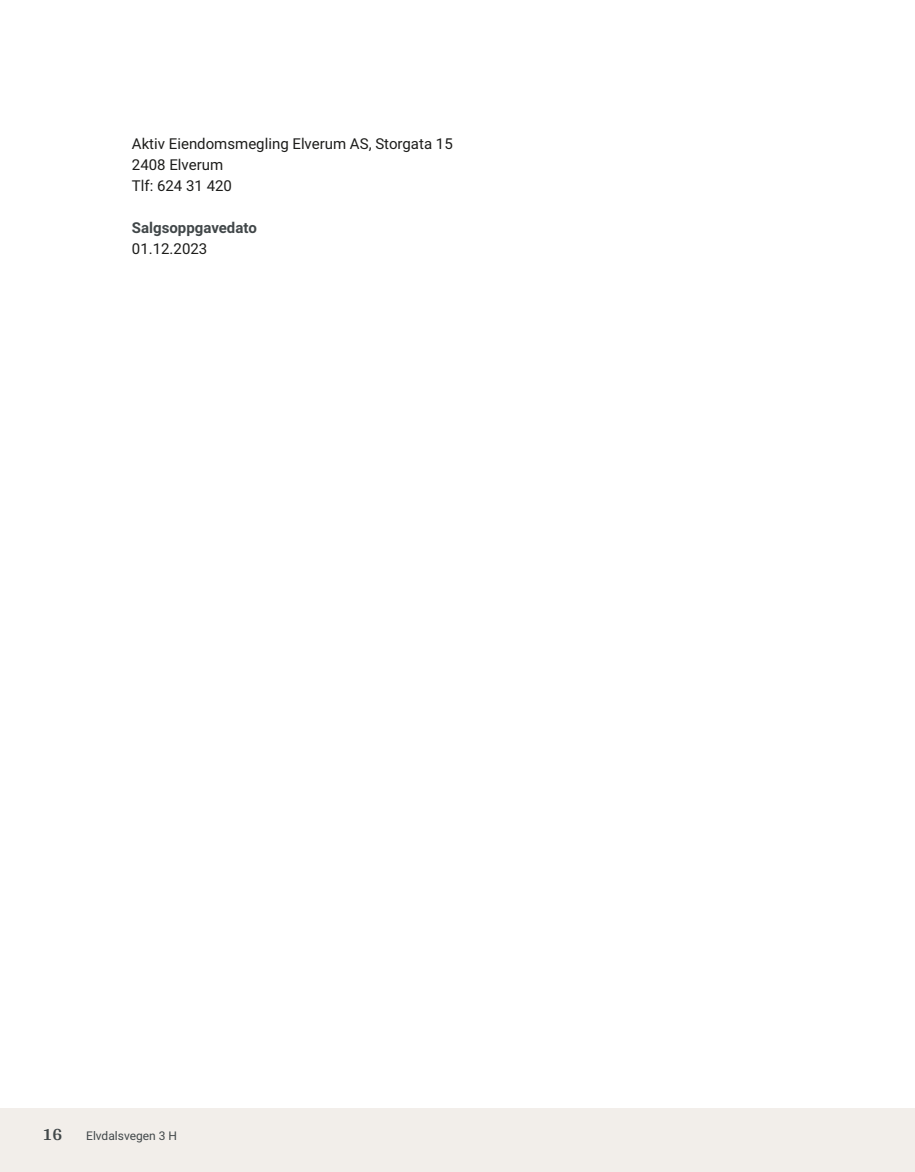
<style>
.page{position:relative;width:915px;height:1172px;background:#fff}
.page>*{position:absolute;margin:0;border:0;box-sizing:border-box;transform-origin:0 0}
.t1{font:700 18px "Arya";color:#414749}
.t2{font:15px/21px "Roboto";color:#1d1d1b}
.t3{font:700 15px "Roboto";color:#414749}
.t4{font:12px "Roboto";color:#414749}
</style>
<div class="page">
<div style="left:0;top:1108px;width:914px;height:64px;background:#f2eeea"></div>
<p class="t2" style="left:132px;top:132px;width:322px">Aktiv Eiendomsmegling Elverum AS, Storgata 15<br>2408 Elverum<br>Tlf: 624 31 420</p>
<p class="t3" style="left:132px;top:217px;width:126px">Salgsoppgavedato</p>
<p class="t2" style="left:132px;top:237px;width:77px">01.12.2023</p>
<p class="t1" style="left:43px;top:1123px;width:21px">16</p>
<p class="t4" style="left:86px;top:1127px;width:92px">Elvdalsvegen 3 H</p>
</div>
